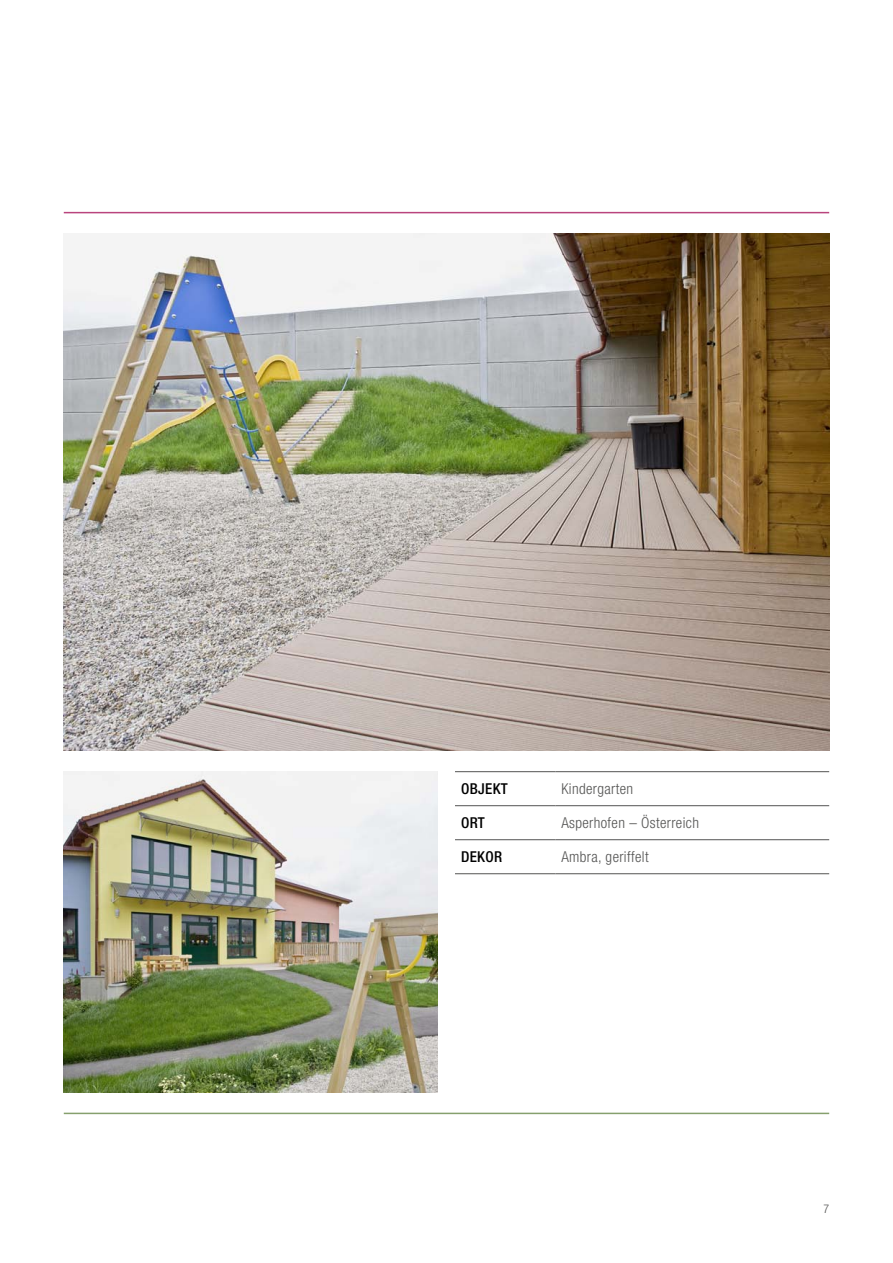
<style>
.page{position:relative;width:893px;height:1263px;background:#fff}
.page>*{position:absolute;margin:0;border:0;box-sizing:border-box;transform-origin:0 0}
.t1{font:300 condensed 15px "Helvetica Neue LT Com";letter-spacing:.025em;color:#545453}
.t2{font:500 condensed 15px "Helvetica Neue LT Com";letter-spacing:.025em;color:#000}
.t3{font:300 condensed 12px "Helvetica Neue LT Com";color:#545453}
</style>
<div class="page">
<hr style="left:64px;top:212px;width:765px;height:1px;background:#b9447d">
<hr style="left:64px;top:1113px;width:765px;height:1px;background:#86a06d">
<img style="left:64px;top:234px;width:765px;height:516px">
<img style="left:64px;top:771px;width:374px;height:322px">
<hr style="left:455px;top:771px;width:100px;height:1px;background:#545453">
<hr style="left:555px;top:771px;width:274px;height:1px;background:#545453">
<hr style="left:455px;top:805px;width:100px;height:1px;background:#545453">
<hr style="left:555px;top:805px;width:274px;height:1px;background:#545453">
<hr style="left:455px;top:839px;width:100px;height:1px;background:#545453">
<hr style="left:555px;top:839px;width:274px;height:1px;background:#545453">
<hr style="left:455px;top:873px;width:100px;height:1px;background:#545453">
<hr style="left:555px;top:873px;width:274px;height:1px;background:#545453">
<p class="t2" style="left:461px;top:780px;width:48px">OBJEKT</p>
<p class="t1" style="left:561px;top:780px;width:73px">Kindergarten</p>
<p class="t2" style="left:461px;top:814px;width:25px">ORT</p>
<p class="t1" style="left:561px;top:814px;width:139px">Asperhofen – Österreich</p>
<p class="t2" style="left:461px;top:848px;width:34px">DEKOR</p>
<p class="t1" style="left:561px;top:848px;width:89px">Ambra, geriffelt</p>
<p class="t3" style="left:823px;top:1201px;width:7px">7</p>
</div>
